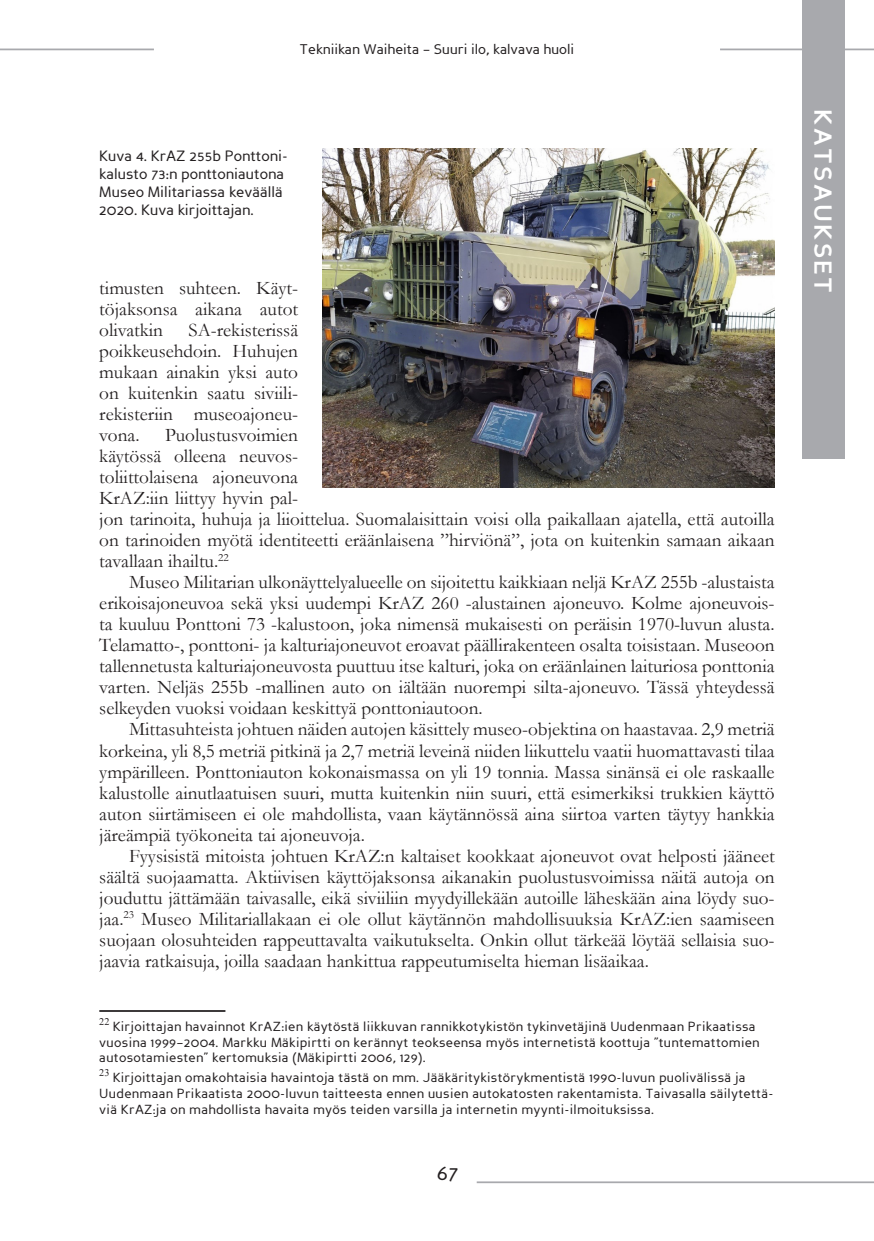
<style>
.page{position:relative;width:874px;height:1241px;background:#fff}
.page>*{position:absolute;margin:0;border:0;box-sizing:border-box;transform-origin:0 0}
.t1{font:700 24.5px "Perspective Sans";letter-spacing:.1em;color:#fff}
.t2{font:21px "Perspective Sans";color:#231f20}
.Leipäteksti{font:19.25px/21px "Garamond";color:#231f20;text-align:justify}
.Kuvateksti{font:14.88px/17.8px "Perspective Sans";color:#231f20}
.t3{font:14px "Perspective Sans";color:#231f20}
.Viite{font:13.12px/15.8px "Perspective Sans";letter-spacing:.02em;color:#231f20}
</style>
<div class="page">
<hr style="left:719px;top:49px;width:154px;height:1px;background:#a8a9ad">
<hr style="left:0;top:49px;width:154px;height:1px;background:#a8a9ad">
<div style="left:801px;top:0;width:42px;height:458px;background:#a8a9ad"></div>
<hr style="left:476px;top:1181px;width:397px;height:1px;background:#a8a9ad">
<hr style="left:99px;top:1009px;width:126px;height:2px;background:#231f20">
<img style="left:323px;top:149px;width:451px;height:338px">
<p class="t3" style="left:299px;top:41px;width:276px">Tekniikan Waiheita – Suuri ilo, kalvava huoli</p>
<p class="Kuvateksti" style="left:99px;top:147px;width:190px">Kuva 4. KrAZ 255b Ponttoni&shy;kalusto 73:n ponttoniautona<br>Museo Militariassa keväällä<br>2020. Kuva kirjoittajan.</p>
<p class="Leipäteksti" style="left:99px;top:277px;width:200px">timusten suhteen. Käyt&shy;töjaksonsa aikana autot olivatkin</p>
<p class="Leipäteksti" style="left:99px;top:319px;width:200px;text-indent:89px">SA-rekisterissä poikkeusehdoin. Huhujen mukaan ainakin yksi auto on kuitenkin saatu siviili&shy;rekisteriin museoajoneu&shy;vona.</p>
<p class="Leipäteksti" style="left:99px;top:424px;width:676px;text-align:left;text-indent:66px">Puolustusvoimien<br>käytössä olleena neuvos-<br>toliittolaisena ajoneuvona<br>KrAZ:iin liittyy hyvin pal-<br>jon tarinoita, huhuja ja liioittelua. Suomalaisittain voisi olla paikallaan ajatella, että autoilla on tarinoiden myötä identiteetti eräänlaisena ”hirviönä”, jota on kuitenkin samaan aikaan tavallaan ihailtu.<sup>22</sup></p>
<p class="Leipäteksti" style="left:99px;top:571px;width:676px;text-indent:30px">Museo Militarian ulkonäyttelyalueelle on sijoitettu kaikkiaan neljä KrAZ 255b -alustaista erikoisajoneuvoa sekä yksi uudempi KrAZ 260 -alustainen ajoneuvo. Kolme ajoneuvois&shy;ta kuuluu Ponttoni 73 -kalustoon, joka nimensä mukaisesti on peräisin 1970-luvun alusta.<br>Telamatto-, ponttoni- ja kalturiajoneuvot eroavat päällirakenteen osalta toisistaan. Museoon tallennetusta kalturiajoneuvosta puuttuu itse kalturi, joka on eräänlainen laituriosa ponttonia varten. Neljäs 255b -mallinen auto on iältään nuorempi silta-ajoneuvo. Tässä yhteydessä selkeyden vuoksi voidaan keskittyä ponttoniautoon.</p>
<p class="Leipäteksti" style="left:99px;top:718px;width:676px;text-indent:30px">Mittasuhteista johtuen näiden autojen käsittely museo-objektina on haastavaa. 2,9 metriä korkeina, yli 8,5 metriä pitkinä ja 2,7 metriä leveinä niiden liikuttelu vaatii huomattavasti tilaa ympärilleen. Ponttoniauton kokonaismassa on yli 19 tonnia. Massa sinänsä ei ole raskaalle kalustolle ainutlaatuisen suuri, mutta kuitenkin niin suuri, että esimerkiksi trukkien käyttö auton siirtämiseen ei ole mahdollista, vaan käytännössä aina siirtoa varten täytyy hankkia järeämpiä työkoneita tai ajoneuvoja.</p>
<p class="Leipäteksti" style="left:99px;top:844px;width:676px;text-indent:30px">Fyysisistä mitoista johtuen KrAZ:n kaltaiset kookkaat ajoneuvot ovat helposti jääneet säältä suojaamatta. Aktiivisen käyttöjaksonsa aikanakin puolustusvoimissa näitä autoja on jouduttu jättämään taivasalle, eikä siviiliin myydyillekään autoille läheskään aina löydy suo&shy;jaa.<sup>23</sup> Museo Militariallakaan ei ole ollut käytännön mahdollisuuksia KrAZ:ien saamiseen suojaan olosuhteiden rappeuttavalta vaikutukselta. Onkin ollut tärkeää löytää sellaisia suo&shy;jaavia ratkaisuja, joilla saadaan hankittua rappeutumiselta hieman lisäaikaa.</p>
<p class="Viite" style="left:99px;top:1018px;width:661px"><sup>22</sup> Kirjoittajan havainnot KrAZ:ien käytöstä liikkuvan rannikkotykistön tykinvetäjinä Uudenmaan Prikaatissa vuosina 1999–2004. Markku Mäkipirtti on kerännyt teokseensa myös internetistä koottuja ”tuntemattomien autosotamiesten” kertomuksia (Mäkipirtti 2006, 129).</p>
<p class="Viite" style="left:99px;top:1069px;width:675px"><sup>23</sup> Kirjoittajan omakohtaisia havaintoja tästä on mm. Jääkäritykistörykmentistä 1990-luvun puolivälissä ja<br>Uudenmaan Prikaatista 2000-luvun taitteesta ennen uusien autokatosten rakentamista. Taivasalla säilytettä&shy;viä KrAZ:ja on mahdollista havaita myös teiden varsilla ja internetin myynti-ilmoituksissa.</p>
<p class="t2" style="left:437px;top:1160px;width:23px">67</p>
<p class="t1" style="left:837px;top:109px;width:185px;rotate:90deg">KATSAUKSET</p>
</div>
